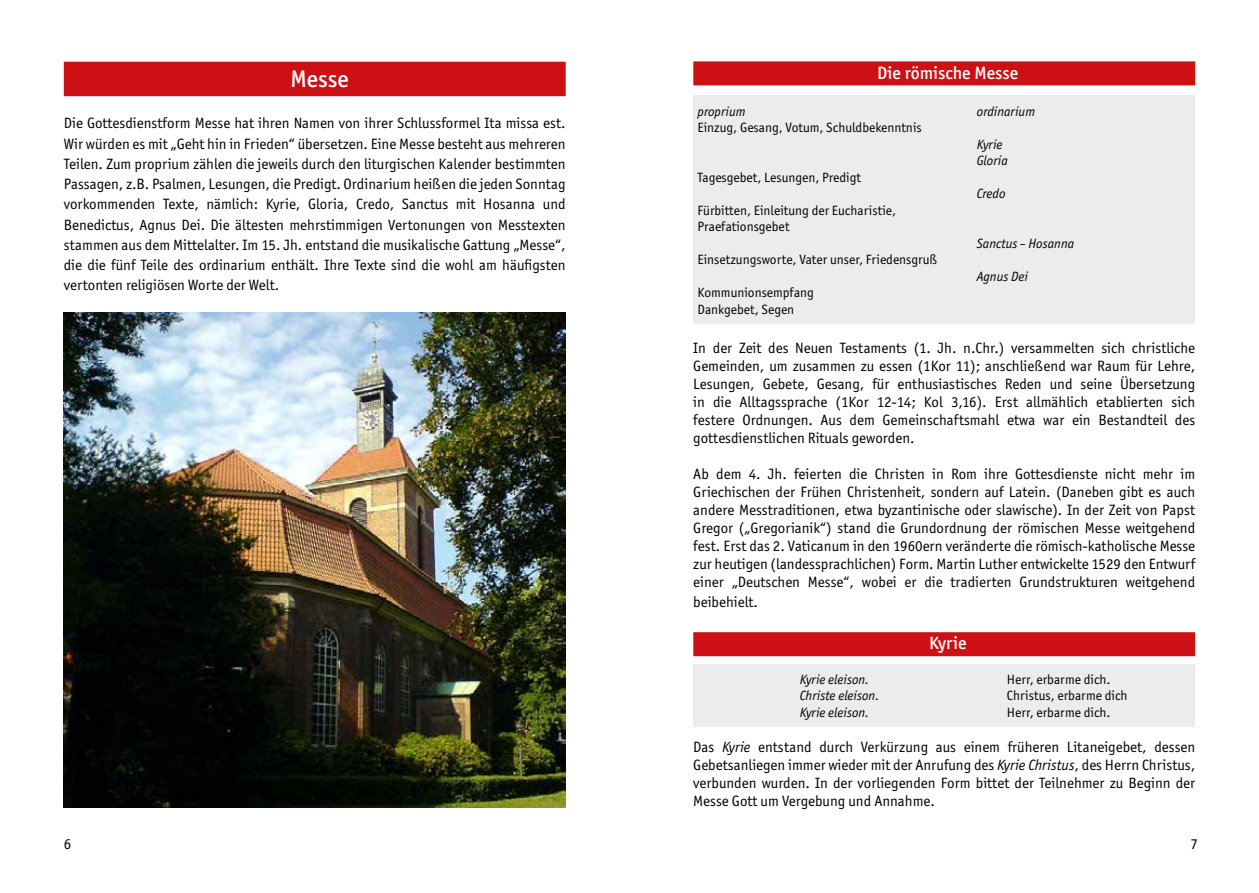
<style>
.page{position:relative;width:1259px;height:893px;background:#fff}
.page>*{position:absolute;margin:0;border:0;box-sizing:border-box;transform-origin:0 0}
.t1{font:500 24px "Officina San ITC";color:#fff}
.t2{font:500 18px "Officina San ITC";color:#fff}
.t3{font:15px/18px "Officina San ITC";color:#000;text-align:justify}
.t4{font:15px "Officina Sans";color:#000}
.t5{font:13.5px/16.5px "Officina San ITC";color:#000}
.t6{font:italic 13.5px/16.5px "Officina San ITC";color:#000}
.s1{font-style:italic}
</style>
<div class="page">
<div style="left:64px;top:62px;width:502px;height:34px;background:#cd1013"></div>
<div style="left:693px;top:61px;width:502px;height:24px;background:#cd1013"></div>
<div style="left:693px;top:632px;width:502px;height:24px;background:#cd1013"></div>
<img style="left:64px;top:313px;width:502px;height:495px">
<div style="left:693px;top:96px;width:502px;height:228px;background:#ececec"></div>
<div style="left:693px;top:665px;width:502px;height:62px;background:#ececec"></div>
<h1 class="t1" style="left:290px;top:65px;width:60px">Messe</h1>
<p class="t3" style="left:64px;top:113px;width:503px;line-height:20.2px">Die Gottesdienstform Messe hat ihren Namen von ihrer Schlussformel Ita missa est.<br>Wir würden es mit „Geht hin in Frieden“ übersetzen. Eine Messe besteht aus mehreren Teilen. Zum proprium zählen die jeweils durch den liturgischen Kalender bestimmten Passagen, z.B. Psalmen, Lesungen, die Predigt. Ordinarium heißen die jeden Sonntag vorkommenden Texte, nämlich: Kyrie, Gloria, Credo, Sanctus mit Hosanna und Benedictus, Agnus Dei. Die ältesten mehrstimmigen Vertonungen von Messtexten stammen aus dem Mittelalter. Im 15. Jh. entstand die musikalische Gattung „Messe“, die die fünf Teile des ordinarium enthält. Ihre Texte sind die wohl am häufigsten vertonten religiösen Worte der Welt.</p>
<p class="t2" style="left:877px;top:62px;width:142px">Die römische Messe</p>
<p class="t6" style="left:697px;top:103px;width:49px">proprium</p>
<p class="t6" style="left:977px;top:103px;width:60px">ordinarium</p>
<p class="t5" style="left:697px;top:120px;width:226px">Einzug, Gesang, Votum, Schuldbekenntnis</p>
<p class="t6" style="left:977px;top:136px;width:33px">Kyrie<br>Gloria</p>
<p class="t5" style="left:697px;top:169px;width:165px">Tagesgebet, Lesungen, Predigt</p>
<p class="t6" style="left:977px;top:186px;width:30px">Credo</p>
<p class="t5" style="left:697px;top:202px;width:200px">Fürbitten, Einleitung der Eucharistie,<br>Praefationsgebet</p>
<p class="t6" style="left:977px;top:235px;width:99px">Sanctus – Hosanna</p>
<p class="t5" style="left:697px;top:252px;width:242px">Einsetzungsworte, Vater unser, Friedensgruß</p>
<p class="t6" style="left:977px;top:268px;width:53px">Agnus Dei</p>
<p class="t5" style="left:697px;top:285px;width:118px">Kommunionsempfang<br>Dankgebet, Segen</p>
<p class="t3" style="left:693px;top:339px;width:503px">In der Zeit des Neuen Testaments (1. Jh. n.Chr.) versammelten sich christliche Gemeinden, um zusammen zu essen (1Kor 11); anschließend war Raum für Lehre, Lesungen, Gebete, Gesang, für enthusiastisches Reden und seine Übersetzung in die Alltagssprache (1Kor 12-14; Kol 3,16). Erst allmählich etablierten sich festere Ordnungen. Aus dem Gemeinschaftsmahl etwa war ein Bestandteil des gottesdienstlichen Rituals geworden.</p>
<p class="t3" style="left:693px;top:465px;width:503px">Ab dem 4. Jh. feierten die Christen in Rom ihre Gottesdienste nicht mehr im Griechischen der Frühen Christenheit, sondern auf Latein. (Daneben gibt es auch andere Messtraditionen, etwa byzantinische oder slawische). In der Zeit von Papst Gregor („Gregorianik“) stand die Grundordnung der römischen Messe weitgehend fest. Erst das 2. Vaticanum in den 1960ern veränderte die römisch-katholische Messe zur heutigen (landessprachlichen) Form. Martin Luther entwickelte 1529 den Entwurf einer „Deutschen Messe“, wobei er die tradierten Grundstrukturen weitgehend</p>
<p class="t3" style="left:693px;top:593px;width:66px">beibehielt.</p>
<p class="t2" style="left:929px;top:632px;width:39px">Kyrie</p>
<p class="t6" style="left:800px;top:671px;width:71px">Kyrie eleison.</p>
<p class="t5" style="left:1007px;top:671px;width:105px">Herr, erbarme dich.</p>
<p class="t6" style="left:800px;top:687px;width:81px">Christe eleison.</p>
<p class="t5" style="left:1007px;top:687px;width:122px">Christus, erbarme dich</p>
<p class="t6" style="left:800px;top:704px;width:71px">Kyrie eleison.</p>
<p class="t5" style="left:1007px;top:704px;width:105px">Herr, erbarme dich.</p>
<p class="t3" style="left:693px;top:738px;width:503px">Das <span class="s1">Kyrie</span> entstand durch Verkürzung aus einem früheren Litaneigebet, dessen Gebetsanliegen immer wieder mit der Anrufung des <span class="s1">Kyrie Christus</span>, des Herrn Christus, verbunden wurden. In der vorliegenden Form bittet der Teilnehmer zu Beginn der Messe Gott um Vergebung und Annahme.</p>
<p class="t4" style="left:64px;top:835px;width:9px">6</p>
<p class="t4" style="left:1190px;top:835px;width:9px">7</p>
</div>
